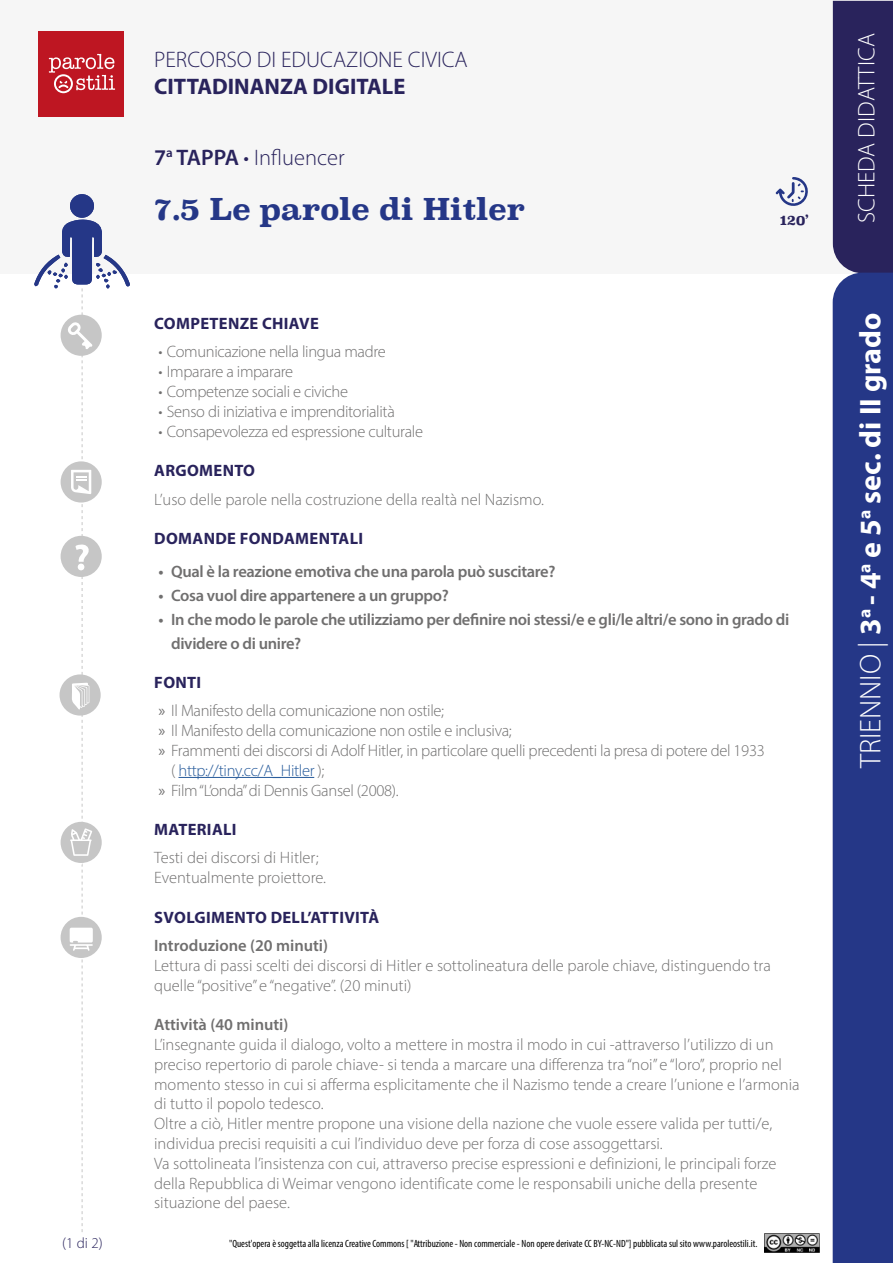
<style>
.page{position:relative;width:893px;height:1263px;background:#fff}
.page>*{position:absolute;margin:0;border:0;box-sizing:border-box;transform-origin:0 0}
.t1{font:700 30px "Myriad Pro";color:#fff}
.t2{font:700 30px "Superclarendon";letter-spacing:-.02em;color:#253787}
.t3{font:300 24px "Myriad Pro";color:#fff}
.t4{font:300 22.5px "Myriad Pro";color:#29235c}
.t5{font:700 22.5px "Myriad Pro";color:#29235c}
.t6{font:300 16.5px/19.8px "Myriad Pro";color:#706f6f}
.t7{font:300 16.5px/28.3px "Myriad Pro";letter-spacing:-.02em;color:#706f6f}
.t8{font:600 16.5px/24px "Myriad Pro";letter-spacing:-.02em;color:#706f6f}
.t9{font:700 16.5px "Myriad Pro";letter-spacing:.02em;color:#29235c}
.t10{font:600 16.5px "Myriad Pro";color:#706f6f}
.t11{font:300 16.5px "Myriad Pro";letter-spacing:-.02em;color:#275b9b}
.t12{font:300 15px "Myriad Pro";color:#29235c}
.t13{font:700 13.5px "Superclarendon";color:#29235c}
.t14{font:condensed 10.5px "Myriad Pro";color:#000}
.s1{font-weight:600}
.s2{font-weight:700;color:#29235c}
.s3{font-weight:400}
.s4{color:#706f6f}
.s5{font-weight:300}
</style>
<div class="page">
<img style="left:765px;top:1233px;width:54px;height:19px">
<div style="left:0;top:0;width:893px;height:273px;background:#f6f6f6"></div>
<div style="left:833px;top:1px;width:60px;height:272px;background:#29235c"></div>
<div style="left:38px;top:31px;width:86px;height:86px;background:#be1622"></div>
<svg style="left:49px;top:54px;width:66px;height:39px"></svg>
<svg style="left:776px;top:177px;width:32px;height:29px"></svg>
<div style="left:833px;top:273px;width:60px;height:990px;background:#253787"></div>
<hr style="left:178px;top:777px;width:136px;height:1px;background:#275b9b">
<svg style="left:34px;top:194px;width:96px;height:1038px"></svg>
<p class="t12" style="left:62px;top:1234px;width:42px">(1 di 2)</p>
<h3 class="t4" style="left:154px;top:46px;width:315px">PERCORSO DI EDUCAZIONE CIVICA</h3>
<h3 class="t5" style="left:154px;top:72px;width:253px">CITTADINANZA DIGITALE</h3>
<h3 class="t4" style="left:154px;top:144px;width:192px"><span class="s1">7</span><sup>a</sup> <span class="s1">TAPPA</span> • Influencer</h3>
<h1 class="t2" style="left:154px;top:186px;width:373px">7.5 Le parole di Hitler</h1>
<p class="t13" style="left:780px;top:210px;width:30px">120’</p>
<p class="t9" style="left:154px;top:313px;width:166px">COMPETENZE CHIAVE</p>
<p class="t7" style="left:158px;top:338px;width:229px">• Comunicazione nella lingua madre</p>
<p class="t7" style="left:158px;top:357px;width:136px">• Imparare a imparare</p>
<p class="t7" style="left:158px;top:377px;width:191px">• Competenze sociali e civiche</p>
<p class="t7" style="left:158px;top:397px;width:238px">• Senso di iniziativa e imprenditorialità</p>
<p class="t7" style="left:158px;top:417px;width:266px">• Consapevolezza ed espressione culturale</p>
<p class="t9" style="left:154px;top:460px;width:102px">ARGOMENTO</p>
<p class="t6" style="left:154px;top:489px;width:391px">L’uso delle parole nella costruzione della realtà nel Nazismo.</p>
<p class="t9" style="left:154px;top:528px;width:210px">DOMANDE FONDAMENTALI</p>
<p class="t8" style="left:158px;top:558px;width:399px">• Qual è la reazione emotiva che una parola può suscitare?</p>
<p class="t8" style="left:158px;top:583px;width:292px">• Cosa vuol dire appartenere a un gruppo?</p>
<p class="t8" style="left:171px;top:607px;width:620px;text-indent:-13px">• In che modo le parole che utilizziamo per definire noi stessi/e e gli/le altri/e sono in grado di dividere o di unire?</p>
<p class="t7" style="left:154px;top:668px;width:291px"><span class="s2">FONTI<br></span><span class="s3">»</span> Il Manifesto della comunicazione non ostile;</p>
<p class="t7" style="left:158px;top:716px;width:355px"><span class="s3">»</span> Il Manifesto della comunicazione non ostile e inclusiva;</p>
<p class="t7" style="left:158px;top:736px;width:608px"><span class="s3">»</span> Frammenti dei discorsi di Adolf Hitler, in particolare quelli precedenti la presa di potere del 1933</p>
<p class="t11" style="left:171px;top:760px;width:155px"><span class="s4">(</span> http://tiny.cc/A_Hitler <span class="s4">);</span></p>
<p class="t7" style="left:158px;top:776px;width:242px"><span class="s3">»</span> Film “L’onda” di Dennis Gansel (2008).</p>
<p class="t9" style="left:154px;top:819px;width:84px">MATERIALI</p>
<p class="t6" style="left:154px;top:848px;width:173px">Testi dei discorsi di Hitler;<br>Eventualmente proiettore.</p>
<p class="t9" style="left:154px;top:906px;width:226px">SVOLGIMENTO DELL’ATTIVITÀ</p>
<p class="t10" style="left:154px;top:935px;width:176px">Introduzione (20 minuti)</p>
<p class="t6" style="left:154px;top:955px;width:618px">Lettura di passi scelti dei discorsi di Hitler e sottolineatura delle parole chiave, distinguendo tra quelle “positive” e “negative”. (20 minuti)</p>
<p class="t10" style="left:154px;top:1014px;width:136px">Attività (40 minuti)</p>
<p class="t6" style="left:154px;top:1034px;width:647px">L’insegnante guida il dialogo, volto a mettere in mostra il modo in cui -attraverso l’utilizzo di un preciso repertorio di parole chiave- si tenda a marcare una differenza tra “noi” e “loro”, proprio nel momento stesso in cui si afferma esplicitamente che il Nazismo tende a creare l’unione e l’armonia di tutto il popolo tedesco.<br>Oltre a ciò, Hitler mentre propone una visione della nazione che vuole essere valida per tutti/e, individua precisi requisiti a cui l’individuo deve per forza di cose assoggettarsi.<br>Va sottolineata l’insistenza con cui, attraverso precise espressioni e definizioni, le principali forze della Repubblica di Weimar vengono identificate come le responsabili uniche della presente situazione del paese.</p>
<p class="t14" style="left:229px;top:1237px;width:530px">"Quest'opera è soggetta alla licenza Creative Commons [ "Attribuzione - Non commerciale - Non opere derivate CC BY-NC-ND"] pubblicata sul sito www.paroleostili.it.</p>
<h2 class="t3" style="left:852px;top:223px;width:191px;rotate:-90deg">SCHEDA DIDATTICA</h2>
<h1 class="t1" style="left:851px;top:768px;width:457px;rotate:-90deg"><span class="s5">TRIENNIO |</span> 3<sup>a</sup> - 4<sup>a</sup> e 5<sup>a</sup> sec. di II grado</h1>
</div>
